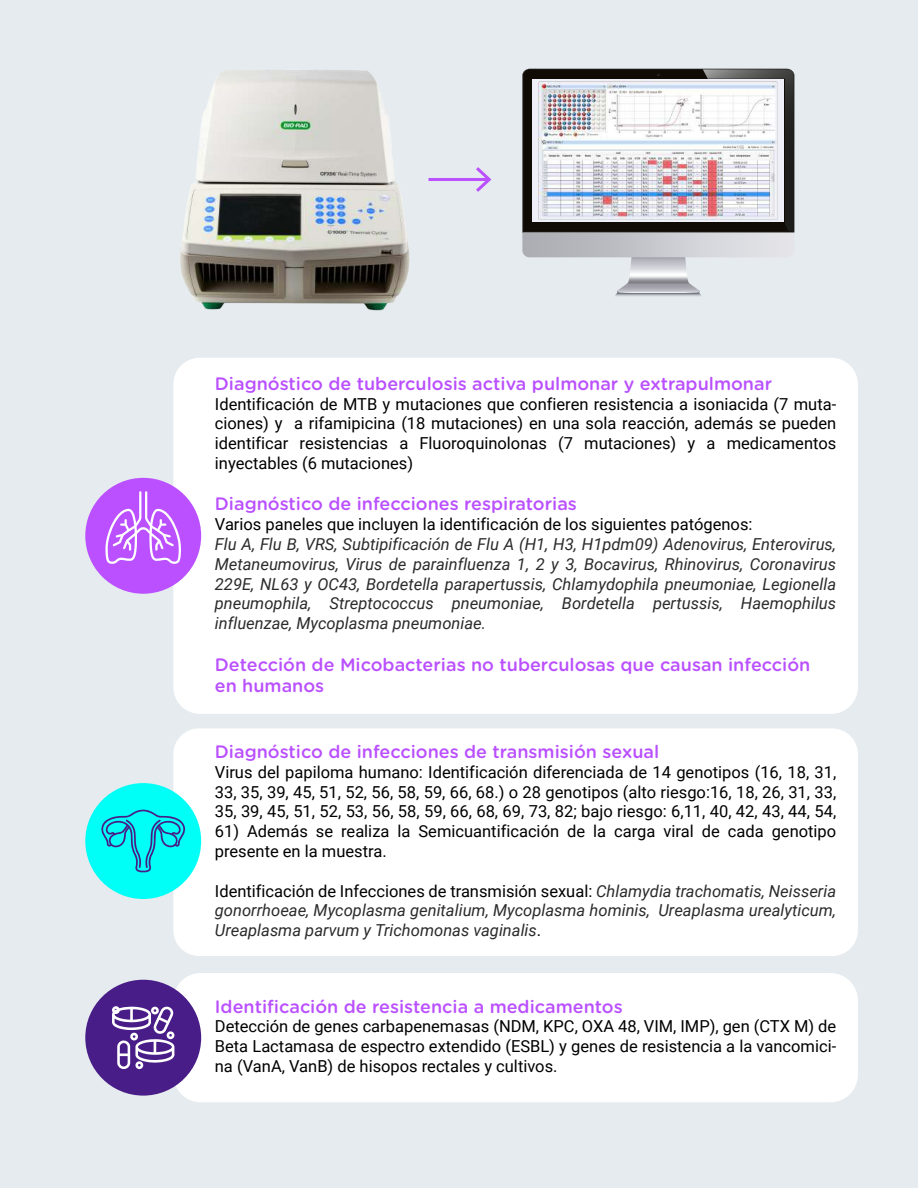
<style>
.page{position:relative;width:918px;height:1188px;background:#e5ebee}
.page>*{position:absolute;margin:0;border:0;box-sizing:border-box;transform-origin:0 0}
.t1{font:500 18px/21.6px "Gotham Rounded";color:#ba50ff}
.t2{font:16.5px/19.8px "Roboto";color:#000;text-align:justify}
.t3{font:italic 16.5px/19.8px "Roboto";color:#2b2b2b;text-align:justify}
.s1{font-style:normal;color:#000}
</style>
<div class="page">
<div style="left:173px;top:728px;width:685px;height:228px;background:#fff;border-radius:26px"></div>
<div style="left:173px;top:973px;width:685px;height:129px;background:#fff;border-radius:27px"></div>
<div style="left:173px;top:358px;width:685px;height:356px;background:#fff;border-radius:27px"></div>
<img style="left:180px;top:70px;width:312px;height:241px">
<div style="left:85px;top:478px;width:116px;height:116px;background:#ba50ff;border-radius:50%"></div>
<svg style="left:105px;top:491px;width:76px;height:73px"></svg>
<div style="left:85px;top:783px;width:116px;height:116px;background:#00fff6;border-radius:50%"></div>
<svg style="left:101px;top:809px;width:84px;height:64px"></svg>
<div style="left:85px;top:980px;width:116px;height:116px;background:#491d88;border-radius:50%"></div>
<svg style="left:112px;top:1006px;width:63px;height:64px"></svg>
<hr style="left:429px;top:178px;width:59px;height:3px;background:#ba50ff">
<svg style="left:476px;top:167px;width:15px;height:25px"></svg>
<hr style="left:0;top:889px;width:1px;height:299px;background:#fff">
<svg style="left:522px;top:69px;width:272px;height:227px"></svg>
<hr style="left:522px;top:232px;width:272px;height:1px;background:#868686">
<img style="left:539px;top:82px;width:239px;height:137px">
<p class="t1" style="left:215px;top:372px;width:559px">Diagnóstico de tuberculosis activa pulmonar y extrapulmonar</p>
<p class="t2" style="left:215px;top:393px;width:623px">Identificación de MTB y mutaciones que confieren resistencia a isoniacida (7 muta&shy;ciones) y a rifamipicina (18 mutaciones) en una sola reacción, además se pueden identificar resistencias a Fluoroquinolonas (7 mutaciones) y a medicamentos inyectables (6 mutaciones)</p>
<p class="t1" style="left:215px;top:493px;width:364px">Diagnóstico de infecciones respiratorias</p>
<p class="t2" style="left:215px;top:514px;width:539px">Varios paneles que incluyen la identificación de los siguientes patógenos:</p>
<p class="t3" style="left:215px;top:534px;width:623px">Flu A, Flu B, VRS, Subtipificación de Flu A (H1, H3, H1pdm09) Adenovirus, Enterovirus, Metaneumovirus, Virus de parainfluenza 1, 2 y 3, Bocavirus, Rhinovirus, Coronavirus 229E, NL63 y OC43, Bordetella parapertussis, Chlamydophila pneumoniae, Legionella pneumophila, Streptococcus pneumoniae, Bordetella pertussis, Haemophilus influenzae, Mycoplasma pneumoniae.</p>
<p class="t1" style="left:215px;top:653px;width:597px">Detección de Micobacterias no tuberculosas que causan infección en humanos</p>
<p class="t1" style="left:215px;top:740px;width:446px">Diagnóstico de infecciones de transmisión sexual</p>
<p class="t2" style="left:215px;top:761px;width:623px">Virus del papiloma humano: Identificación diferenciada de 14 genotipos (16, 18, 31, 33, 35, 39, 45, 51, 52, 56, 58, 59, 66, 68.) o 28 genotipos (alto riesgo:16, 18, 26, 31, 33, 35, 39, 45, 51, 52, 53, 56, 58, 59, 66, 68, 69, 73, 82; bajo riesgo: 6,11, 40, 42, 43, 44, 54,</p>
<p class="t2" style="left:215px;top:821px;width:623px">61) Además se realiza la Semicuantificación de la carga viral de cada genotipo presente en la muestra.</p>
<p class="t3" style="left:215px;top:880px;width:623px"><span class="s1">Identificación de Infecciones de transmisión sexual:</span> Chlamydia trachomatis, Neisseria gonorrhoeae, Mycoplasma genitalium, Mycoplasma hominis, Ureaplasma urealyticum, Ureaplasma parvum y Trichomonas vaginalis<span class="s1">.</span></p>
<p class="t1" style="left:215px;top:995px;width:409px">Identificación de resistencia a medicamentos</p>
<p class="t2" style="left:215px;top:1016px;width:623px">Detección de genes carbapenemasas (NDM, KPC, OXA 48, VIM, IMP), gen (CTX M) de Beta Lactamasa de espectro extendido (ESBL) y genes de resistencia a la vancomici&shy;na (VanA, VanB) de hisopos rectales y cultivos.</p>
</div>
